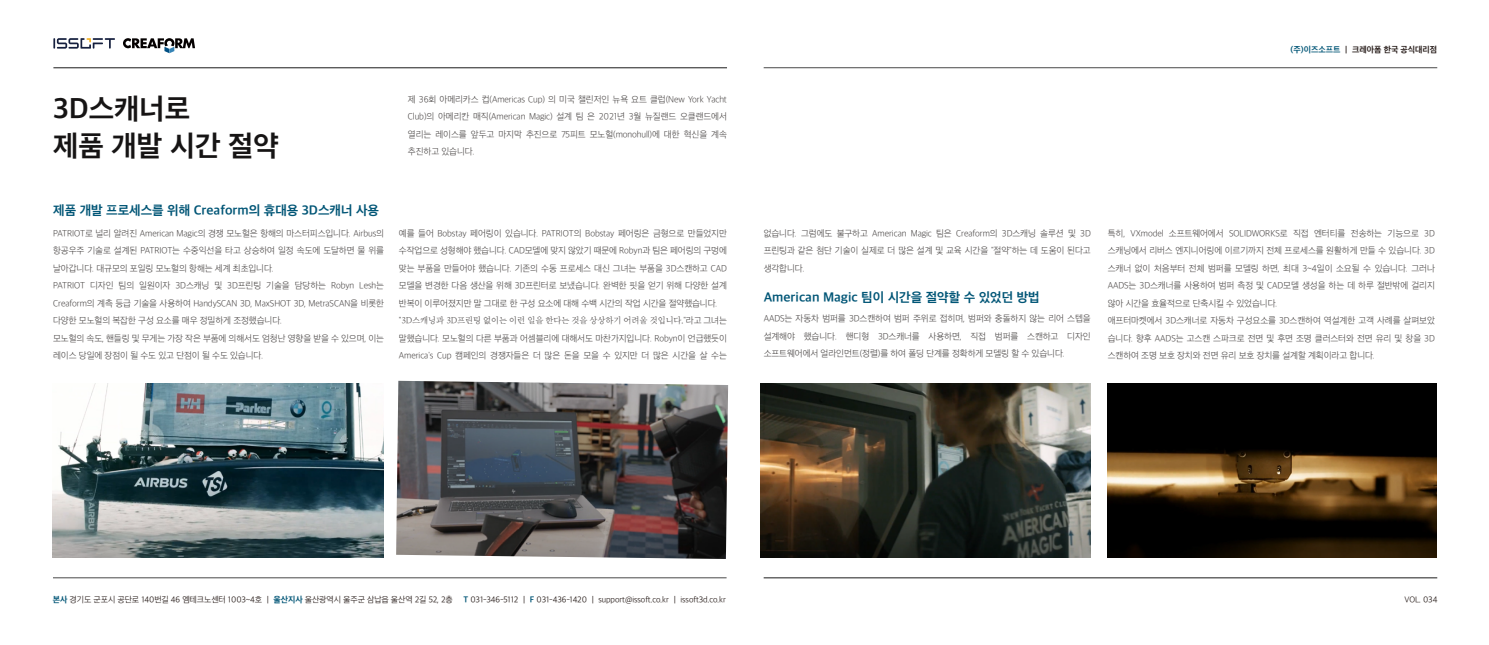
<style>
.page{position:relative;width:1489px;height:645px;background:#fff}
.page>*{position:absolute;margin:0;border:0;box-sizing:border-box;transform-origin:0 0}
.t1{font:27.5px/37.5px "SD Gothic Neoa g Bd";color:#161414}
.t2{font:12.5px "SD Gothic Neoa g Bd";color:#005576}
.t3{font:8.75px/17.5px "SD Gothic Neoa b Ult Lt";letter-spacing:-.01em;color:#3e3a39;text-align:justify}
.t4{font:8.75px "SD Myeongjo Neoa a Ult Lt";letter-spacing:-.01em;color:#3e3a39}
.t5{font:8.12px "SD Gothic Neoa c Lt";letter-spacing:-.01em;color:#231815}
.t6{font:8.12px "SD Gothic Neoa g Bd";color:#231815}
.s1{font-family:"SD Gothic Neoa b Ult Lt"}
.s2{color:#005576}
.s3{font-family:"SD Gothic Neoa g Bd";color:#005576}
</style>
<div class="page">
<img style="left:53px;top:383px;width:330px;height:174px">
<img style="left:396px;top:381px;width:332px;height:178px">
<img style="left:760px;top:383px;width:330px;height:174px">
<img style="left:1107px;top:383px;width:329px;height:174px">
<hr style="left:763px;top:67px;width:673px;height:1px;background:#494949">
<hr style="left:53px;top:67px;width:674px;height:1px;background:#494949">
<hr style="left:763px;top:577px;width:673px;height:1px;background:#494949">
<hr style="left:53px;top:577px;width:673px;height:1px;background:#494949">
<svg style="left:123px;top:38px;width:72px;height:15px"></svg>
<svg style="left:53px;top:38px;width:62px;height:11px"></svg>
<h1 class="t1" style="left:53px;top:90px;width:227px">3D스캐너로<br>제품 개발 시간 절약</h1>
<p class="t3" style="left:408px;top:90px;width:320px">제 36회 아메리카스 컵(Americas Cup) 의 미국 챌린저인 뉴욕 요트 클럽(New York Yacht Club)의 아메리칸 매직(American Magic) 설계 팀 은 2021년 3월 뉴질랜드 오클랜드에서 열리는 레이스를 앞두고 마지막 추진으로 75피트 모노헐(monohull)에 대한 혁신을 계속 추진하고 있습니다.</p>
<h2 class="t2" style="left:53px;top:204px;width:327px">제품 개발 프로세스를 위해 Creaform의 휴대용 3D스캐너 사용</h2>
<p class="t3" style="left:53px;top:224px;width:332px;text-align:left">PATRIOT로 널리 알려진 American Magic의 경쟁 모노헐은 항해의 마스터피스입니다. Airbus의 항공우주 기술로 설계된 PATRIOT는 수중익선을 타고 상승하여 일정 속도에 도달하면 물 위를 날아갑니다. 대규모의 포일링 모노헐의 항해는 세계 최초입니다.<br>PATRIOT 디자인 팀의 일원이자 3D스캐닝 및 3D프린팅 기술을 담당하는 Robyn Lesh는 Creaform의 계측 등급 기술을 사용하여 HandySCAN 3D, MaxSHOT 3D, MetraSCAN을 비롯한 다양한 모노헐의 복잡한 구성 요소를 매우 정밀하게 조정했습니다.<br>모노헐의 속도, 핸들링 및 무게는 가장 작은 부품에 의해서도 엄청난 영향을 받을 수 있으며, 이는 레이스 당일에 장점이 될 수도 있고 단점이 될 수도 있습니다.</p>
<p class="t3" style="left:399px;top:224px;width:329px">예를 들어 Bobstay 페어링이 있습니다. PATRIOT의 Bobstay 페어링은 금형으로 만들었지만 수작업으로 성형해야 했습니다. CAD모델에 맞지 않았기 때문에 Robyn과 팀은 페어링의 구멍에 맞는 부품을 만들어야 했습니다. 기존의 수동 프로세스 대신 그녀는 부품을 3D스캔하고 CAD 모델을 변경한 다음 생산을 위해 3D프린터로 보냈습니다. 완벽한 핏을 얻기 위해 다양한 설계 반복이 이루어졌지만 말 그대로 한 구성 요소에 대해 수백 시간의 작업 시간을 절약했습니다.</p>
<p class="t4" style="left:399px;top:316px;width:329px"><span class="s1">"</span>3D스캐닝과 3D프린팅 없이는 이런 일을 한다는 것을 상상하기 어려울 것입니다.<span class="s1">"라고 그녀는</span></p>
<p class="t3" style="left:399px;top:329px;width:329px">말했습니다. 모노헐의 다른 부품과 어셈블리에 대해서도 마찬가지입니다. Robyn이 언급했듯이<br>America's Cup 캠페인의 경쟁자들은 더 많은 돈을 모을 수 있지만 더 많은 시간을 살 수는</p>
<p class="t6" style="left:1290px;top:45px;width:148px"><span class="s2">(주)이즈소프트</span> ㅣ 크레아폼 한국 공식대리점</p>
<p class="t3" style="left:763px;top:224px;width:328px">없습니다. 그럼에도 불구하고 American Magic 팀은 Creaform의 3D스캐닝 솔루션 및 3D 프린팅과 같은 첨단 기술이 실제로 더 많은 설계 및 교육 시간을 "절약"하는 데 도움이 된다고 생각합니다.</p>
<h2 class="t2" style="left:763px;top:291px;width:278px">American Magic 팀이 시간을 절약할 수 있었던 방법</h2>
<p class="t3" style="left:763px;top:310px;width:328px">AADS는 자동차 범퍼를 3D스캔하여 범퍼 주위로 접히며, 범퍼와 충돌하지 않는 리어 스텝을 설계해야 했습니다. 핸디형 3D스캐너를 사용하면, 직접 범퍼를 스캔하고 디자인 소프트웨어에서 얼라인먼트(정렬)를 하여 폴딩 단계를 정확하게 모델링 할 수 있습니다.</p>
<p class="t3" style="left:1107px;top:224px;width:328px;text-align:left">특히, VXmodel 소프트웨어에서 SOLIDWORKS로 직접 엔터티를 전송하는 기능으로 3D 스캐닝에서 리버스 엔지니어링에 이르기까지 전체 프로세스를 원활하게 만들 수 있습니다. 3D 스캐너 없이 처음부터 전체 범퍼를 모델링 하면, 최대 3~4일이 소요될 수 있습니다. 그러나 AADS는 3D스캐너를 사용하여 범퍼 측정 및 CAD모델 생성을 하는 데 하루 절반밖에 걸리지 않아 시간을 효율적으로 단축시킬 수 있었습니다.<br>애프터마켓에서 3D스캐너로 자동차 구성요소를 3D스캔하여 역설계한 고객 사례를 살펴보았 습니다. 향후 AADS는 고스캔 스파크로 전면 및 후면 조명 클러스터와 전면 유리 및 창을 3D 스캔하여 조명 보호 장치와 전면 유리 보호 장치를 설계할 계획이라고 합니다.</p>
<p class="t5" style="left:53px;top:596px;width:401px"><span class="s3">본사</span> 경기도 군포시 공단로 140번길 46 엠테크노센터 1003~4호 ㅣ <span class="s3">울산지사</span> 울산광역시 울주군 삼납읍 울산역 2길 52, 2층</p>
<p class="t5" style="left:463px;top:596px;width:264px"><span class="s3">T</span> 031-346-5112 ㅣ <span class="s3">F</span> 031-436-1420 ㅣ support@issoft.co.kr ㅣ issoft3d.co.kr</p>
<p class="t5" style="left:1404px;top:596px;width:34px">VOL. 034</p>
</div>
